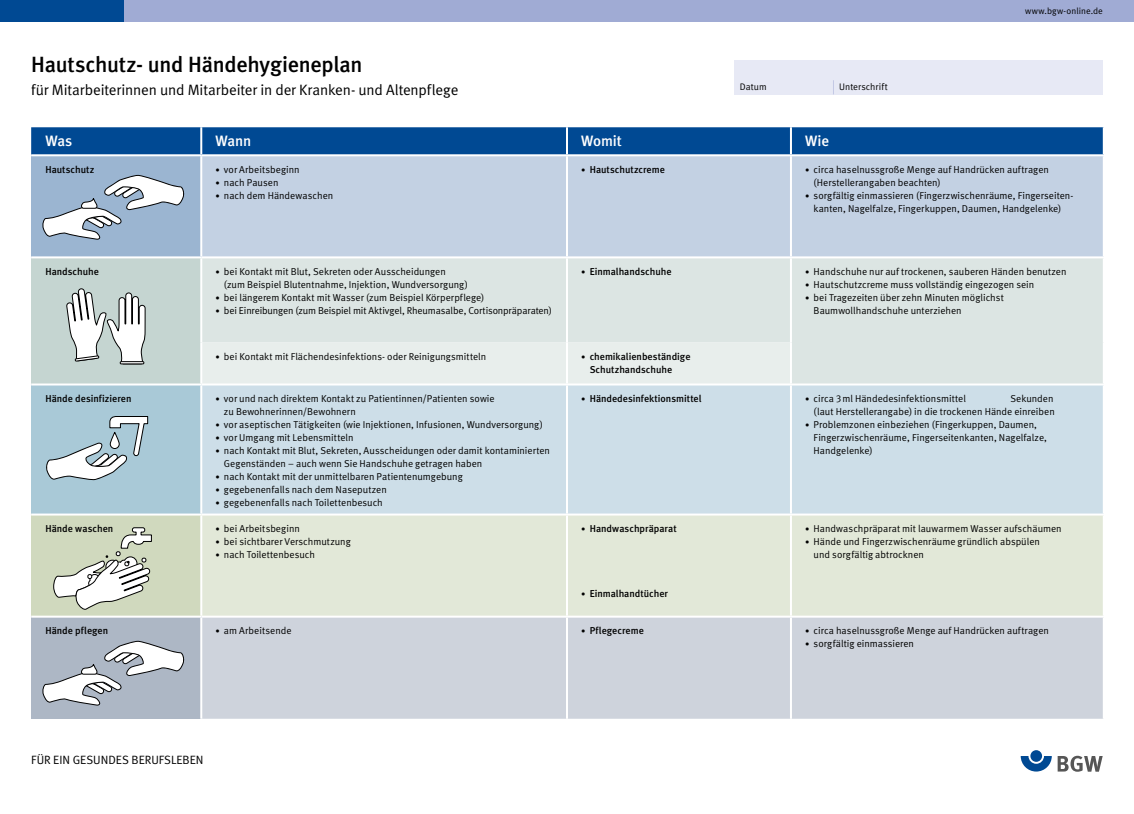
<style>
.page{position:relative;width:1134px;height:814px;background:#fff}
.page>*{position:absolute;margin:0;border:0;box-sizing:border-box;transform-origin:0 0}
.t1{font:500 22px "DGUV Meta";letter-spacing:-.01em;color:#000}
.t2{font:15px "DGUV Meta";letter-spacing:-.01em;color:#000}
.t3{font:500 15px "DGUV Meta";letter-spacing:-.01em;color:#fff}
.t4{font:12px "DGUV Meta";letter-spacing:-.005em;color:#000}
.t5{font:10px/13px "DGUV Meta";color:#000}
.t6{font:500 10px/13px "DGUV Meta";color:#000}
.t7{font:9.5px "DGUV Meta";letter-spacing:.005em;color:#000}
.t8{font:9px "DGUV Meta";letter-spacing:.005em;color:#000}
.s1{font-size:8.5px}
.s2{font-weight:400;font-size:8.5px}
</style>
<div class="page">
<div style="left:0;top:0;width:1134px;height:21px;background:#a0abd4"></div>
<div style="left:31px;top:127px;width:1072px;height:27px;background:#004993"></div>
<div style="left:31px;top:155px;width:170px;height:102px;background:#9bb5d1"></div>
<div style="left:202px;top:156px;width:901px;height:100px;background:#c3d1e3"></div>
<div style="left:31px;top:257px;width:170px;height:127px;background:#c5d5d1"></div>
<div style="left:202px;top:258px;width:901px;height:125px;background:#dce5e3"></div>
<div style="left:202px;top:342px;width:588px;height:41px;background:#e8eeec"></div>
<div style="left:31px;top:384px;width:170px;height:130px;background:#a9c9d7"></div>
<div style="left:202px;top:385px;width:901px;height:128px;background:#cddee8"></div>
<div style="left:31px;top:514px;width:170px;height:102px;background:#d0d9be"></div>
<div style="left:202px;top:515px;width:901px;height:100px;background:#e2e8d8"></div>
<div style="left:31px;top:616px;width:170px;height:102px;background:#adb7c5"></div>
<div style="left:202px;top:617px;width:901px;height:101px;background:#ced3dc"></div>
<hr style="left:200px;top:127px;width:2px;height:27px;background:#fff">
<hr style="left:566px;top:127px;width:2px;height:27px;background:#fff">
<hr style="left:200px;top:156px;width:2px;height:100px;background:#fff">
<hr style="left:566px;top:156px;width:2px;height:100px;background:#fff">
<hr style="left:200px;top:258px;width:2px;height:84px;background:#fff">
<hr style="left:566px;top:258px;width:2px;height:84px;background:#fff">
<hr style="left:200px;top:342px;width:2px;height:41px;background:#fff">
<hr style="left:566px;top:342px;width:2px;height:41px;background:#fff">
<hr style="left:200px;top:385px;width:2px;height:128px;background:#fff">
<hr style="left:566px;top:385px;width:2px;height:128px;background:#fff">
<hr style="left:200px;top:515px;width:2px;height:100px;background:#fff">
<hr style="left:566px;top:515px;width:2px;height:100px;background:#fff">
<hr style="left:200px;top:617px;width:2px;height:101px;background:#fff">
<hr style="left:566px;top:617px;width:2px;height:101px;background:#fff">
<hr style="left:790px;top:127px;width:2px;height:27px;background:#fff">
<hr style="left:790px;top:156px;width:2px;height:100px;background:#fff">
<hr style="left:790px;top:258px;width:2px;height:84px;background:#fff">
<hr style="left:790px;top:342px;width:2px;height:41px;background:#fff">
<hr style="left:790px;top:385px;width:2px;height:128px;background:#fff">
<hr style="left:790px;top:515px;width:2px;height:100px;background:#fff">
<hr style="left:790px;top:617px;width:2px;height:101px;background:#fff">
<hr style="left:31px;top:154px;width:170px;height:2px;background:#fff">
<hr style="left:31px;top:256px;width:170px;height:2px;background:#fff">
<hr style="left:31px;top:615px;width:170px;height:2px;background:#fff">
<hr style="left:31px;top:383px;width:170px;height:2px;background:#fff">
<hr style="left:31px;top:513px;width:170px;height:2px;background:#fff">
<svg style="left:1021px;top:756px;width:31px;height:15px"></svg>
<div style="left:1030px;top:750px;width:12px;height:11px;background:#004993;border-radius:50%"></div>
<svg style="left:1058px;top:755px;width:45px;height:16px"></svg>
<div style="left:734px;top:60px;width:369px;height:34px;background:#e7e9f5"></div>
<svg style="left:833px;top:80px;width:1px;height:14px"></svg>
<div style="left:0;top:0;width:124px;height:21px;background:#004993"></div>
<svg style="left:42px;top:175px;width:143px;height:65px"></svg>
<svg style="left:67px;top:288px;width:79px;height:77px"></svg>
<svg style="left:46px;top:416px;width:103px;height:64px"></svg>
<svg style="left:54px;top:527px;width:98px;height:83px"></svg>
<svg style="left:42px;top:640px;width:143px;height:66px"></svg>
<h1 class="t1" style="left:31px;top:52px;width:333px">Hautschutz- und Händehygieneplan</h1>
<h2 class="t2" style="left:31px;top:81px;width:429px">für Mitarbeiterinnen und Mitarbeiter in der Kranken- und Altenpflege</h2>
<p class="t7" style="left:740px;top:81px;width:28px">Datum</p>
<p class="t7" style="left:839px;top:81px;width:50px">Unterschrift</p>
<p class="t8" style="left:1025px;top:6px;width:79px">www.bgw-online.de</p>
<h2 class="t3" style="left:45px;top:132px;width:29px">Was</h2>
<h2 class="t3" style="left:215px;top:132px;width:37px">Wann</h2>
<h2 class="t3" style="left:581px;top:132px;width:42px">Womit</h2>
<h2 class="t3" style="left:805px;top:132px;width:25px">Wie</h2>
<p class="t6" style="left:45px;top:163px;width:51px">Hautschutz</p>
<p class="t5" style="left:215px;top:163px;width:86px"><span class="s1">•</span> vor Arbeitsbeginn</p>
<p class="t5" style="left:215px;top:176px;width:65px"><span class="s1">•</span> nach Pausen</p>
<p class="t5" style="left:215px;top:189px;width:119px"><span class="s1">•</span> nach dem Händewaschen</p>
<p class="t6" style="left:581px;top:163px;width:85px"><span class="s2">•</span> Hautschutzcreme</p>
<p class="t5" style="left:814px;top:163px;width:237px;text-indent:-9px"><span class="s1">•</span> circa haselnussgroße Menge auf Handrücken auftragen (Herstellerangaben beachten)</p>
<p class="t5" style="left:805px;top:189px;width:269px;text-align:center"><span class="s1">•</span> sorgfältig einmassieren (Fingerzwischenräume, Fingerseiten&shy;kanten, Nagelfalze, Fingerkuppen, Daumen, Handgelenke)</p>
<p class="t6" style="left:45px;top:265px;width:55px">Handschuhe</p>
<p class="t5" style="left:224px;top:265px;width:245px;text-indent:-9px"><span class="s1">•</span> bei Kontakt mit Blut, Sekreten oder Ausscheidungen (zum Beispiel Blutentnahme, Injektion, Wundversorgung)</p>
<p class="t5" style="left:215px;top:291px;width:270px"><span class="s1">•</span> bei längerem Kontakt mit Wasser (zum Beispiel Körperpflege)</p>
<p class="t5" style="left:215px;top:304px;width:338px"><span class="s1">•</span> bei Einreibungen (zum Beispiel mit Aktivgel, Rheumasalbe, Cortisonpräparaten)</p>
<p class="t6" style="left:581px;top:265px;width:92px"><span class="s2">•</span> Einmalhandschuhe</p>
<p class="t5" style="left:805px;top:265px;width:263px"><span class="s1">•</span> Handschuhe nur auf trockenen, sauberen Händen benutzen</p>
<p class="t5" style="left:805px;top:278px;width:231px"><span class="s1">•</span> Hautschutzcreme muss vollständig eingezogen sein</p>
<p class="t5" style="left:814px;top:291px;width:192px;text-indent:-9px"><span class="s1">•</span> bei Tragezeiten über zehn Minuten möglichst<br>Baumwollhandschuhe unterziehen</p>
<p class="t5" style="left:215px;top:350px;width:272px"><span class="s1">•</span> bei Kontakt mit Flächendesinfektions- oder Reinigungsmitteln</p>
<p class="t6" style="left:590px;top:350px;width:102px;text-indent:-9px"><span class="s2">•</span> chemikalienbeständige<br>Schutzhandschuhe</p>
<p class="t6" style="left:45px;top:392px;width:88px">Hände desinfizieren</p>
<p class="t5" style="left:224px;top:392px;width:272px;text-indent:-9px"><span class="s1">•</span> vor und nach direktem Kontakt zu Patientinnen/Patienten sowie zu Bewohnerinnen/Bewohnern</p>
<p class="t5" style="left:215px;top:418px;width:329px"><span class="s1">•</span> vor aseptischen Tätigkeiten (wie Injektionen, Infusionen, Wundversorgung)</p>
<p class="t5" style="left:215px;top:431px;width:140px"><span class="s1">•</span> vor Umgang mit Lebensmitteln</p>
<p class="t5" style="left:224px;top:444px;width:328px;text-indent:-9px"><span class="s1">•</span> nach Kontakt mit Blut, Sekreten, Ausscheidungen oder damit kontaminierten<br>Gegenständen – auch wenn Sie Handschuhe getragen haben</p>
<p class="t5" style="left:215px;top:470px;width:249px"><span class="s1">•</span> nach Kontakt mit der unmittelbaren Patientenumgebung</p>
<p class="t5" style="left:215px;top:483px;width:173px"><span class="s1">•</span> gegebenenfalls nach dem Naseputzen</p>
<p class="t5" style="left:215px;top:496px;width:169px"><span class="s1">•</span> gegebenenfalls nach Toilettenbesuch</p>
<p class="t6" style="left:45px;top:522px;width:69px">Hände waschen</p>
<p class="t5" style="left:215px;top:522px;width:86px"><span class="s1">•</span> bei Arbeitsbeginn</p>
<p class="t5" style="left:215px;top:535px;width:137px"><span class="s1">•</span> bei sichtbarer Verschmutzung</p>
<p class="t5" style="left:215px;top:548px;width:101px"><span class="s1">•</span> nach Toilettenbesuch</p>
<p class="t6" style="left:581px;top:392px;width:122px"><span class="s2">•</span> Händedesinfektionsmittel</p>
<p class="t5" style="left:805px;top:392px;width:162px"><span class="s1">•</span> circa 3ml Händedesinfektionsmittel</p>
<p class="t5" style="left:814px;top:392px;width:243px;text-align:right">Sekunden<br>(laut Herstellerangabe) in die trockenen Hände einreiben</p>
<p class="t5" style="left:814px;top:418px;width:235px;text-indent:-9px"><span class="s1">•</span> Problemzonen einbeziehen (Fingerkuppen, Daumen,<br>Fingerzwischenräume, Fingerseitenkanten, Nagelfalze,<br>Handgelenke)</p>
<p class="t6" style="left:581px;top:522px;width:97px"><span class="s2">•</span> Handwaschpräparat</p>
<p class="t6" style="left:581px;top:587px;width:88px"><span class="s2">•</span> Einmalhandtücher</p>
<p class="t5" style="left:805px;top:522px;width:258px"><span class="s1">•</span> Handwaschpräparat mit lauwarmem Wasser aufschäumen</p>
<p class="t5" style="left:814px;top:535px;width:228px;text-indent:-9px"><span class="s1">•</span> Hände und Fingerzwischenräume gründlich abspülen und sorgfältig abtrocknen</p>
<p class="t6" style="left:45px;top:624px;width:64px">Hände pflegen</p>
<p class="t5" style="left:215px;top:624px;width:78px"><span class="s1">•</span> am Arbeitsende</p>
<p class="t6" style="left:581px;top:624px;width:64px"><span class="s2">•</span> Pflegecreme</p>
<p class="t5" style="left:805px;top:624px;width:245px"><span class="s1">•</span> circa haselnussgroße Menge auf Handrücken auftragen</p>
<p class="t5" style="left:805px;top:637px;width:110px"><span class="s1">•</span> sorgfältig einmassieren</p>
<p class="t4" style="left:31px;top:753px;width:174px">FÜR EIN GESUNDES BERUFSLEBEN</p>
</div>
